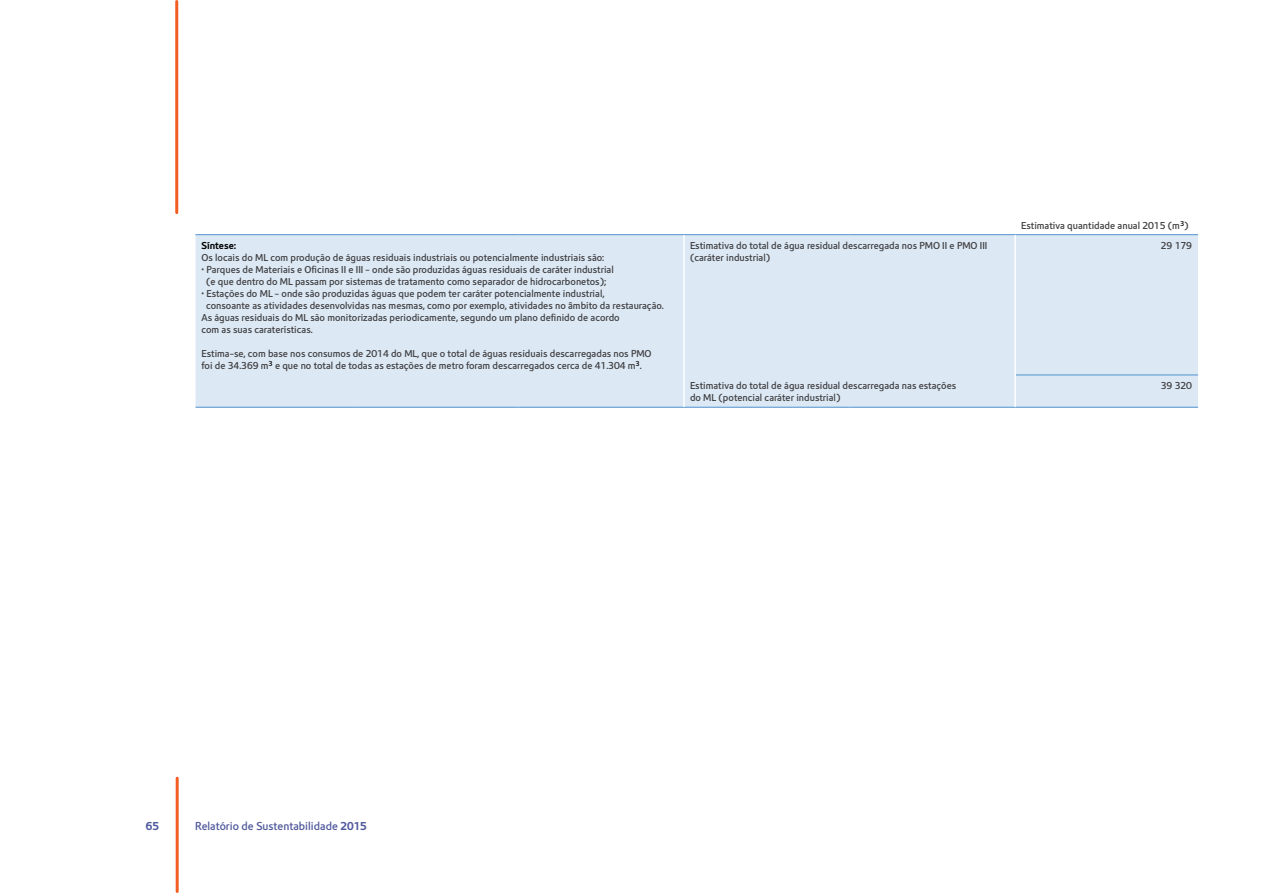
<style>
.page{position:relative;width:1263px;height:893px;background:#fff}
.page>*{position:absolute;margin:0;border:0;box-sizing:border-box;transform-origin:0 0}
.t1{font:12px "Metrolis Redondo";color:#4f589c}
.t2{font:12px "Metrolis Negro";color:#4f589c}
.t3{font:10.5px/12px "Metrolis Redondo";color:#414042}
.t4{font:10.5px "Metrolis Negro";color:#000}
.s1{font-family:"Metrolis Negro"}
</style>
<div class="page">
<hr style="left:175px;top:2px;width:3px;height:211px;background:#f15d22">
<hr style="left:176px;top:778px;width:3px;height:113px;background:#f15d22">
<div style="left:195px;top:235px;width:1003px;height:172px;background:#dce9f5"></div>
<hr style="left:195px;top:234px;width:158px;height:1px;background:#5091cd">
<hr style="left:353px;top:234px;width:165px;height:1px;background:#5091cd">
<hr style="left:518px;top:234px;width:166px;height:1px;background:#5091cd">
<hr style="left:684px;top:234px;width:165px;height:1px;background:#5091cd">
<hr style="left:849px;top:234px;width:166px;height:1px;background:#5091cd">
<hr style="left:1015px;top:234px;width:183px;height:1px;background:#5091cd">
<hr style="left:1016px;top:375px;width:182px;height:1px;background:#5091cd">
<hr style="left:195px;top:407px;width:158px;height:1px;background:#5091cd">
<hr style="left:353px;top:407px;width:165px;height:1px;background:#5091cd">
<hr style="left:518px;top:407px;width:166px;height:1px;background:#5091cd">
<hr style="left:684px;top:407px;width:165px;height:1px;background:#5091cd">
<hr style="left:849px;top:407px;width:166px;height:1px;background:#5091cd">
<hr style="left:1015px;top:407px;width:183px;height:1px;background:#5091cd">
<hr style="left:683px;top:235px;width:2px;height:140px;background:#fff">
<hr style="left:1014px;top:235px;width:2px;height:140px;background:#fff">
<hr style="left:683px;top:375px;width:2px;height:32px;background:#fff">
<hr style="left:1014px;top:375px;width:2px;height:32px;background:#fff">
<p class="t4" style="left:201px;top:240px;width:36px">Síntese:</p>
<p class="t3" style="left:201px;top:251px;width:404px">Os locais do ML com produção de águas residuais industriais ou potencialmente industriais são:</p>
<p class="t3" style="left:201px;top:263px;width:414px;text-align:center">• Parques de Materiais e Oficinas II e III - onde são produzidas águas residuais de caráter industrial (e que dentro do ML passam por sistemas de tratamento como separador de hidrocarbonetos);</p>
<p class="t3" style="left:201px;top:287px;width:404px">• Estações do ML - onde são produzidas águas que podem ter caráter potencialmente industrial,</p>
<p class="t3" style="left:206px;top:299px;width:459px">consoante as atividades desenvolvidas nas mesmas, como por exemplo, atividades no âmbito da restauração.</p>
<p class="t3" style="left:201px;top:311px;width:420px">As águas residuais do ML são monitorizadas periodicamente, segundo um plano definido de acordo</p>
<p class="t3" style="left:201px;top:323px;width:113px">com as suas caraterísticas.</p>
<p class="t3" style="left:201px;top:347px;width:452px">Estima-se, com base nos consumos de 2014 do ML, que o total de águas residuais descarregadas nos PMO foi de 34.369 m<sup>3</sup> e que no total de todas as estações de metro foram descarregados cerca de 41.304 m<sup>3</sup>.</p>
<p class="t3" style="left:1021px;top:219px;width:169px">Estimativa quantidade anual 2015 (m<sup>3</sup>)</p>
<p class="t3" style="left:690px;top:239px;width:299px">Estimativa do total de água residual descarregada nos PMO II e PMO III (caráter industrial)</p>
<p class="t3" style="left:1161px;top:239px;width:33px">29 179</p>
<p class="t3" style="left:690px;top:380px;width:268px">Estimativa do total de água residual descarregada nas estações do ML (potencial caráter industrial)</p>
<p class="t3" style="left:1161px;top:380px;width:33px">39 320</p>
<p class="t2" style="left:146px;top:819px;width:15px">65</p>
<p class="t1" style="left:195px;top:819px;width:173px">Relatório de Sustentabilidade <span class="s1">2015</span></p>
</div>
